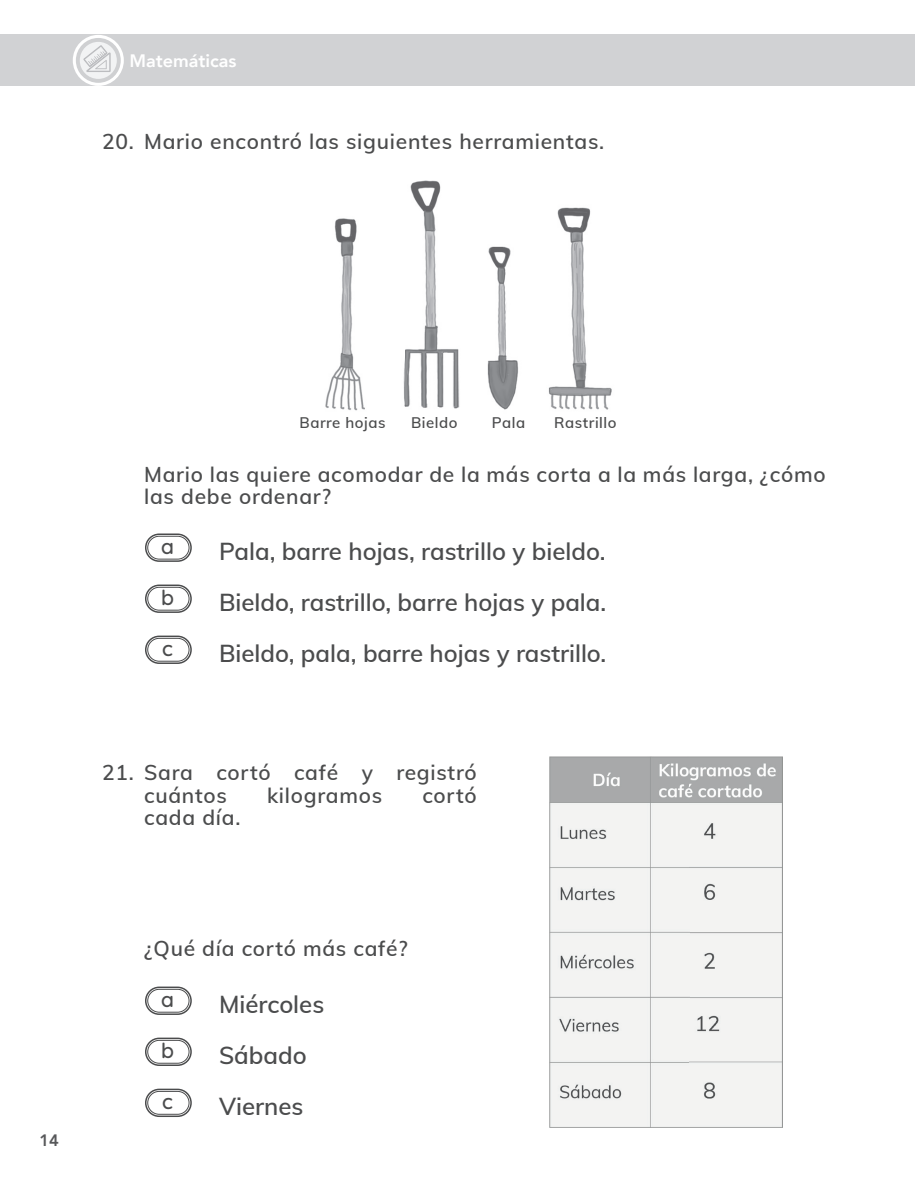
<style>
.page{position:relative;width:915px;height:1191px;background:#fff}
.page>*{position:absolute;margin:0;border:0;box-sizing:border-box;transform-origin:0 0}
.t1{font:600 24px "Muli";color:#4b4c4d}
.t2{font:600 21px/22.5px "Muli";letter-spacing:.035em;color:#4b4c4d}
.t3{font:500 21px "Quicksand";color:#4b4c4d}
.t4{font:800 18px "Avenir";color:#fff}
.t5{font:800 16.5px "Avenir";color:#57585a}
.t6{font:600 15px "Muli";letter-spacing:.035em;color:#4b4c4d}
</style>
<div class="page">
<div style="left:0;top:34px;width:914px;height:52px;background:#d1d2d4"></div>
<div style="left:73px;top:35px;width:51px;height:51px;background:#fff;border-radius:50%"></div>
<div style="left:76px;top:38px;width:45px;height:45px;background:#cfd0d2;border-radius:50%"></div>
<div style="left:80px;top:42px;width:37px;height:37px;background:#f2f3f4;border-radius:50%"></div>
<svg style="left:82px;top:44px;width:29px;height:29px"></svg>
<div style="left:145px;top:533px;width:47px;height:29px;border:2px solid #4b4c4d;border-radius:13px"></div>
<div style="left:147px;top:536px;width:42px;height:23px;border:1px solid #4b4c4d;border-radius:11px"></div>
<div style="left:145px;top:584px;width:47px;height:29px;border:2px solid #4b4c4d;border-radius:13px"></div>
<div style="left:147px;top:587px;width:42px;height:23px;border:1px solid #4b4c4d;border-radius:11px"></div>
<div style="left:145px;top:635px;width:47px;height:29px;border:2px solid #4b4c4d;border-radius:13px"></div>
<div style="left:147px;top:638px;width:42px;height:23px;border:1px solid #4b4c4d;border-radius:11px"></div>
<div style="left:145px;top:986px;width:47px;height:29px;border:2px solid #4b4c4d;border-radius:13px"></div>
<div style="left:147px;top:989px;width:42px;height:23px;border:1px solid #4b4c4d;border-radius:11px"></div>
<div style="left:145px;top:1037px;width:47px;height:29px;border:2px solid #4b4c4d;border-radius:13px"></div>
<div style="left:147px;top:1040px;width:42px;height:23px;border:1px solid #4b4c4d;border-radius:11px"></div>
<div style="left:145px;top:1088px;width:47px;height:29px;border:2px solid #4b4c4d;border-radius:13px"></div>
<div style="left:147px;top:1091px;width:42px;height:23px;border:1px solid #4b4c4d;border-radius:11px"></div>
<img style="left:404px;top:180px;width:56px;height:229px">
<img style="left:487px;top:246px;width:31px;height:164px">
<img style="left:325px;top:218px;width:79px;height:193px">
<img style="left:548px;top:207px;width:64px;height:203px">
<img style="left:549px;top:757px;width:233px;height:370px">
<p class="t4" style="left:129px;top:46px;width:109px">Matemáticas</p>
<p class="t2" style="left:102px;top:129px;width:503px">20. Mario encontró las siguientes herramientas.</p>
<p class="t6" style="left:299px;top:412px;width:87px">Barre hojas</p>
<p class="t6" style="left:411px;top:412px;width:48px">Bieldo</p>
<p class="t6" style="left:492px;top:412px;width:35px">Pala</p>
<p class="t6" style="left:554px;top:412px;width:64px">Rastrillo</p>
<p class="t2" style="left:144px;top:462px;width:682px">Mario las quiere acomodar de la más corta a la más larga, ¿cómo las debe ordenar?</p>
<p class="t3" style="left:161px;top:529px;width:14px">a</p>
<p class="t1" style="left:219px;top:533px;width:388px">Pala, barre hojas, rastrillo y bieldo.</p>
<p class="t3" style="left:161px;top:580px;width:14px">b</p>
<p class="t1" style="left:219px;top:584px;width:388px">Bieldo, rastrillo, barre hojas y pala.</p>
<p class="t3" style="left:162px;top:631px;width:12px">c</p>
<p class="t1" style="left:219px;top:635px;width:388px">Bieldo, pala, barre hojas y rastrillo.</p>
<p class="t2" style="left:144px;top:760px;width:334px;text-indent:-42px">21. Sara cortó café y registró cuántos</p>
<p class="t2" style="left:267px;top:783px;width:117px">kilogramos</p>
<p class="t2" style="left:422px;top:783px;width:56px">cortó</p>
<p class="t2" style="left:144px;top:805px;width:98px">cada día.</p>
<p class="t5" style="left:39px;top:1127px;width:21px">14</p>
<p class="t2" style="left:144px;top:936px;width:265px">¿Qué día cortó más café?</p>
<p class="t3" style="left:161px;top:982px;width:14px">a</p>
<p class="t1" style="left:219px;top:986px;width:107px">Miércoles</p>
<p class="t3" style="left:161px;top:1033px;width:14px">b</p>
<p class="t1" style="left:219px;top:1037px;width:89px">Sábado</p>
<p class="t3" style="left:162px;top:1084px;width:12px">c</p>
<p class="t1" style="left:219px;top:1088px;width:86px">Viernes</p>
</div>
